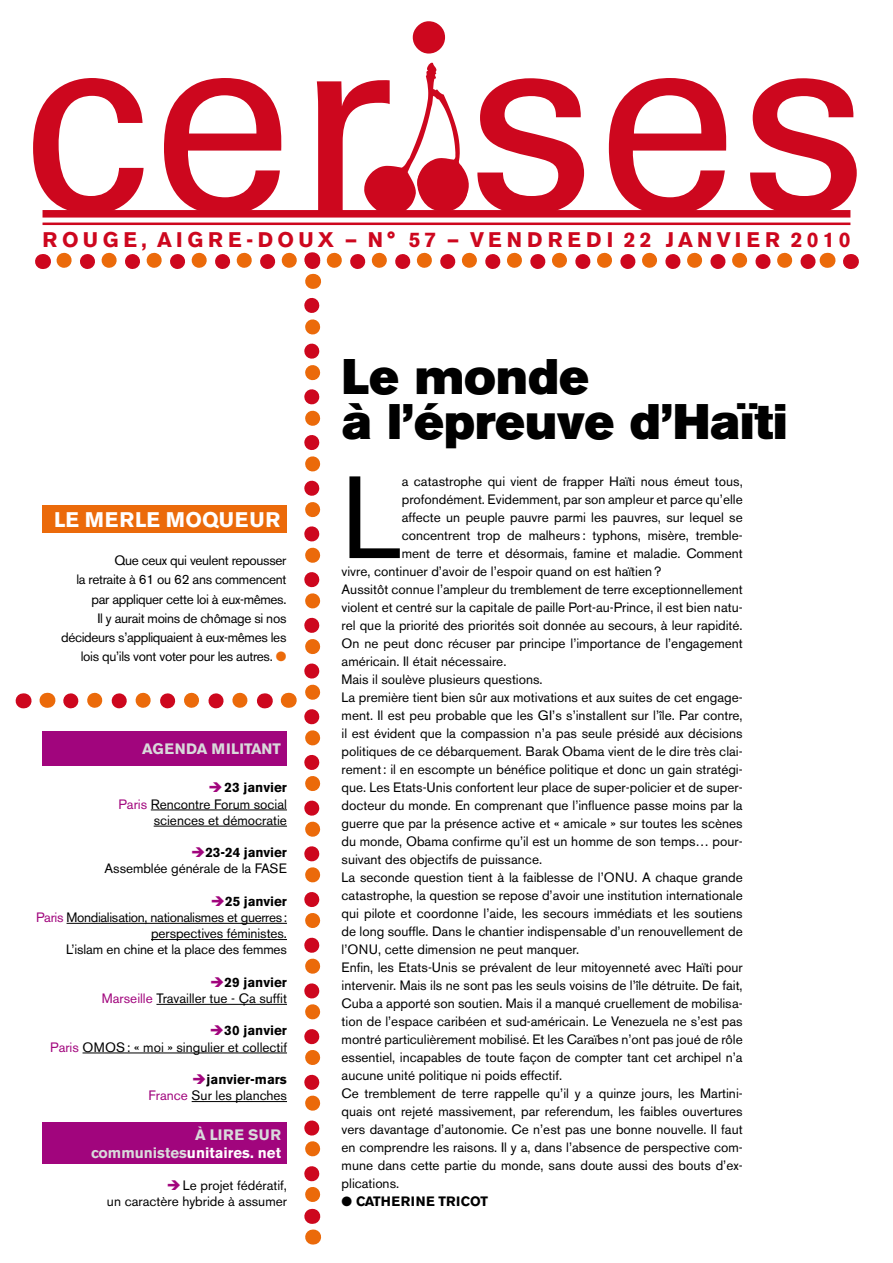
<style>
.page{position:relative;width:893px;height:1263px;background:#fff}
.page>*{position:absolute;margin:0;border:0;box-sizing:border-box;transform-origin:0 0}
.t1{font:115.5px "Akzidenz Grotesk BE";color:#000}
.t2{font:49.5px/45px "Akzidenz Grotesk BE Super";color:#000}
.t3{font:700 21px "Akzidenz Grotesk BE";letter-spacing:.22em;color:#cd071e}
.t4{font:700 21px "Akzidenz Grotesk BE";letter-spacing:.03em;color:#fff}
.t5{font:700 21px "Akzidenz Grotesk BE";letter-spacing:.2em;color:#cd071e}
.t6{font:700 15px/18px "Akzidenz Grotesk BE";color:#d9dadb;text-align:right}
.t7{font:13.5px/16.2px "Akzidenz Grotesk BE";color:#000;text-align:right}
.t8{font:13.5px/19.2px "Akzidenz Grotesk BE";letter-spacing:-.025em;color:#000;text-align:right}
.t9{font:700 13.5px "Akzidenz Grotesk BE";color:#000}
.s1{color:#eb6a0a}
.s2{color:#a1057d}
.s3{font-weight:700}
.s4{color:#fff}
</style>
<div class="page">
<div style="left:43px;top:210px;width:807px;height:8px;background:#cd071e"></div>
<hr style="left:43px;top:223px;width:807px;height:2px;background:#cd071e">
<svg style="left:43px;top:254px;width:1px;height:15px"></svg>
<svg style="left:850px;top:254px;width:1px;height:15px"></svg>
<hr style="left:151px;top:809px;width:136px;height:1px;background:#000">
<hr style="left:154px;top:826px;width:133px;height:1px;background:#000">
<hr style="left:67px;top:923px;width:220px;height:1px;background:#000">
<hr style="left:151px;top:939px;width:136px;height:1px;background:#000">
<hr style="left:156px;top:1004px;width:131px;height:1px;background:#000">
<hr style="left:83px;top:1052px;width:204px;height:1px;background:#000">
<hr style="left:192px;top:1101px;width:95px;height:1px;background:#000">
<div style="left:43px;top:731px;width:244px;height:35px;background:#a1057d"></div>
<div style="left:43px;top:1122px;width:244px;height:42px;background:#a1057d"></div>
<svg style="left:64px;top:252px;width:764px;height:37px"></svg>
<svg style="left:304px;top:305px;width:16px;height:939px"></svg>
<svg style="left:264px;top:693px;width:1px;height:15px"></svg>
<svg style="left:23px;top:693px;width:1px;height:15px"></svg>
<svg style="left:288px;top:693px;width:1px;height:15px"></svg>
<svg style="left:47px;top:693px;width:193px;height:15px"></svg>
<div style="left:42px;top:505px;width:244px;height:28px;background:#eb6a0a"></div>
<svg style="left:413px;top:21px;width:32px;height:33px"></svg>
<svg style="left:33px;top:78px;width:111px;height:136px"></svg>
<svg style="left:164px;top:78px;width:118px;height:132px"></svg>
<svg style="left:317px;top:63px;width:152px;height:147px"></svg>
<svg style="left:477px;top:78px;width:107px;height:132px"></svg>
<svg style="left:609px;top:78px;width:118px;height:132px"></svg>
<svg style="left:750px;top:78px;width:107px;height:137px"></svg>
<h3 class="t3" style="left:43px;top:227px;width:465px">ROUGE, AIGRE-DOUX — N° 57 — vendredi</h3>
<h3 class="t5" style="left:624px;top:227px;width:228px">22 JANVIER 2010</h3>
<h3 class="t4" style="left:54px;top:507px;width:47px">le merle</h3>
<h3 class="t4" style="left:166px;top:507px;width:116px">MOQUEUR</h3>
<p class="t8" style="left:61px;top:551px;width:227px">Que ceux qui veulent repousser<br>la retraite à 61 ou 62 ans commencent par appliquer cette loi à eux-mêmes.<br>Il y aurait moins de chômage si nos décideurs s’appliquaient à eux-mêmes les lois qu’ils vont voter pour les autres. <span class="s1">●</span></p>
<p class="t6" style="left:142px;top:740px;width:140px">AGENDA MILITANT</p>
<p class="t7" style="left:118px;top:779px;width:170px"><span class="s2">➔</span><span class="s3">23 janvier<br></span><span class="s2">Paris</span> Rencontre Forum social sciences et démocratie</p>
<p class="t7" style="left:105px;top:844px;width:184px"><span class="s2">➔</span><span class="s3">23-24 janvier<br></span>Assemblée générale de la FASE</p>
<p class="t7" style="left:36px;top:893px;width:252px"><span class="s2">➔</span><span class="s3">25 janvier<br></span><span class="s2">Paris</span> Mondialisation, nationalismes et guerres: perspectives féministes.<br>L’islam en chine et la place des femmes</p>
<p class="t7" style="left:102px;top:974px;width:187px"><span class="s2">➔</span><span class="s3">29 janvier<br></span><span class="s2">Marseille</span> Travailler tue - Ça suffit</p>
<p class="t7" style="left:50px;top:1022px;width:238px"><span class="s2">➔</span><span class="s3">30 janvier<br></span><span class="s2">Paris</span> OMOS: « moi » singulier et collectif</p>
<p class="t7" style="left:149px;top:1071px;width:140px"><span class="s2">➔</span><span class="s3">janvier-mars<br></span><span class="s2">France</span> Sur les planches</p>
<p class="t6" style="left:91px;top:1125px;width:191px">À LIRE SUR communistes<span class="s4">unitaires. net</span></p>
<p class="t7" style="left:107px;top:1177px;width:182px"><span class="s2">➔</span>Le projet fédératif,<br>un caractère hybride à assumer</p>
<h2 class="t2" style="left:342px;top:355px;width:447px">Le monde<br>à l’épreuve d’Haïti</h2>
<h1 class="t1" style="left:342px;top:449px;width:62px">L</h1>
<p class="t7" style="left:402px;top:473px;width:342px">a catastrophe qui vient de frapper Haïti nous émeut tous,</p>
<p class="t7" style="left:402px;top:491px;width:342px">profondément. Evidemment, par son ampleur et parce qu’elle</p>
<p class="t7" style="left:402px;top:509px;width:342px">affecte un peuple pauvre parmi les pauvres, sur lequel se</p>
<p class="t7" style="left:402px;top:527px;width:342px">concentrent trop de malheurs : typhons, misère, tremble-</p>
<p class="t7" style="left:402px;top:545px;width:342px">ment de terre et désormais, famine et maladie. Comment</p>
<p class="t7" style="left:342px;top:563px;width:321px">vivre, continuer d’avoir de l’espoir quand on est haïtien?</p>
<p class="t7" style="left:342px;top:581px;width:403px">Aussitôt connue l’ampleur du tremblement de terre exceptionnellement</p>
<p class="t7" style="left:342px;top:599px;width:403px">violent et centré sur la capitale de paille Port-au-Prince, il est bien natu-</p>
<p class="t7" style="left:342px;top:617px;width:403px">rel que la priorité des priorités soit donnée au secours, à leur rapidité.</p>
<p class="t7" style="left:342px;top:635px;width:403px">On ne peut donc récuser par principe l’importance de l’engagement</p>
<p class="t7" style="left:342px;top:653px;width:166px">américain. Il était nécessaire.</p>
<p class="t7" style="left:342px;top:671px;width:203px">Mais il soulève plusieurs questions.</p>
<p class="t7" style="left:342px;top:689px;width:403px">La première tient bien sûr aux motivations et aux suites de cet engage-</p>
<p class="t7" style="left:342px;top:707px;width:403px">ment. Il est peu probable que les GI’s s’installent sur l’île. Par contre,</p>
<p class="t7" style="left:342px;top:725px;width:403px">il est évident que la compassion n’a pas seule présidé aux décisions</p>
<p class="t7" style="left:342px;top:743px;width:403px">politiques de ce débarquement. Barak Obama vient de le dire très clai-</p>
<p class="t7" style="left:342px;top:761px;width:403px">rement: il en escompte un bénéfice politique et donc un gain stratégi-</p>
<p class="t7" style="left:342px;top:779px;width:403px">que. Les Etats-Unis confortent leur place de super-policier et de super-</p>
<p class="t7" style="left:342px;top:797px;width:403px">docteur du monde. En comprenant que l’influence passe moins par la</p>
<p class="t7" style="left:342px;top:815px;width:403px">guerre que par la présence active et « amicale » sur toutes les scènes</p>
<p class="t7" style="left:342px;top:833px;width:403px">du monde, Obama confirme qu’il est un homme de son temps… pour-</p>
<p class="t7" style="left:342px;top:851px;width:202px">suivant des objectifs de puissance.</p>
<p class="t7" style="left:342px;top:869px;width:403px">La seconde question tient à la faiblesse de l’ONU. A chaque grande</p>
<p class="t7" style="left:342px;top:887px;width:403px">catastrophe, la question se repose d’avoir une institution internationale</p>
<p class="t7" style="left:342px;top:905px;width:403px">qui pilote et coordonne l’aide, les secours immédiats et les soutiens</p>
<p class="t7" style="left:342px;top:923px;width:403px">de long souffle. Dans le chantier indispensable d’un renouvellement de</p>
<p class="t7" style="left:342px;top:941px;width:239px">l’ONU, cette dimension ne peut manquer.</p>
<p class="t7" style="left:342px;top:959px;width:403px">Enfin, les Etats-Unis se prévalent de leur mitoyenneté avec Haïti pour</p>
<p class="t7" style="left:342px;top:977px;width:403px">intervenir. Mais ils ne sont pas les seuls voisins de l’île détruite. De fait,</p>
<p class="t7" style="left:342px;top:995px;width:403px">Cuba a apporté son soutien. Mais il a manqué cruellement de mobilisa-</p>
<p class="t7" style="left:342px;top:1013px;width:403px">tion de l’espace caribéen et sud-américain. Le Venezuela ne s’est pas</p>
<p class="t7" style="left:342px;top:1031px;width:403px">montré particulièrement mobilisé. Et les Caraïbes n’ont pas joué de rôle</p>
<p class="t7" style="left:342px;top:1049px;width:403px">essentiel, incapables de toute façon de compter tant cet archipel n’a</p>
<p class="t7" style="left:342px;top:1067px;width:222px">aucune unité politique ni poids effectif.</p>
<p class="t7" style="left:342px;top:1085px;width:403px">Ce tremblement de terre rappelle qu’il y a quinze jours, les Martini-</p>
<p class="t7" style="left:342px;top:1103px;width:403px">quais ont rejeté massivement, par referendum, les faibles ouvertures</p>
<p class="t7" style="left:342px;top:1121px;width:403px">vers davantage d’autonomie. Ce n’est pas une bonne nouvelle. Il faut</p>
<p class="t7" style="left:342px;top:1139px;width:403px">en comprendre les raisons. Il y a, dans l’absence de perspective com-</p>
<p class="t7" style="left:342px;top:1157px;width:403px">mune dans cette partie du monde, sans doute aussi des bouts d’ex-</p>
<p class="t7" style="left:342px;top:1175px;width:59px">plications.</p>
<p class="t9" style="left:342px;top:1193px;width:60px">● catherine</p>
<p class="t9" style="left:438px;top:1193px;width:42px">tri cot</p>
</div>
